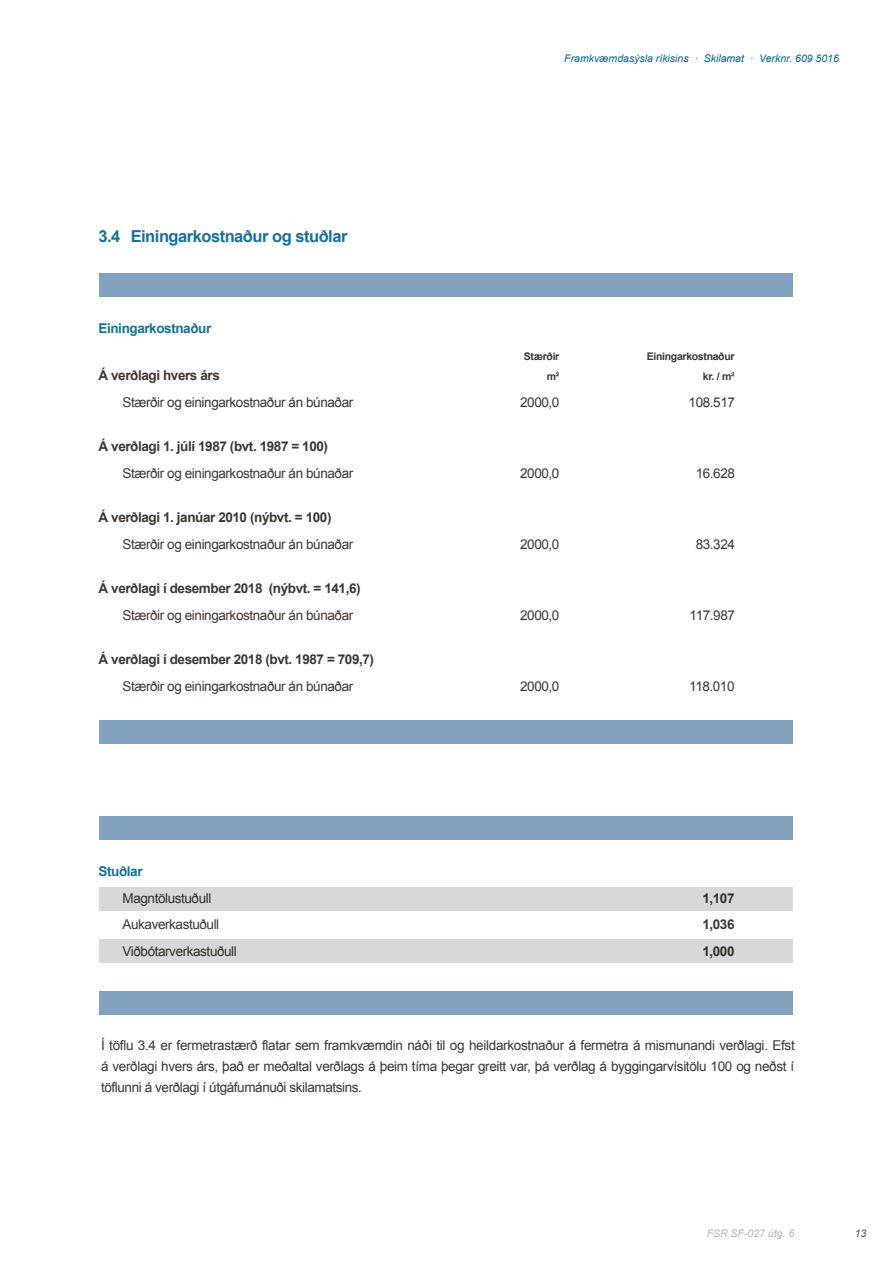
<style>
.page{position:relative;width:893px;height:1263px;background:#fff}
.page>*{position:absolute;margin:0;border:0;box-sizing:border-box;transform-origin:0 0}
.t1{font:700 16.5px "Arial";letter-spacing:-.03em;color:#18719a}
.t2{font:13.5px/21px "Arial";letter-spacing:-.03em;color:#3d3732;text-align:justify}
.t3{font:700 13.5px "Arial";letter-spacing:-.03em;color:#3d3732}
.t4{font:700 13.5px "Arial";letter-spacing:-.03em;color:#18719a}
.t5{font:italic 10.5px "Arial";color:#006892}
.t6{font:700 10.5px "Arial";letter-spacing:-.03em;color:#3d3732}
.t7{font:italic 10.5px "Arial";color:#b4b4b4}
.t8{font:italic 10.5px "Arial";color:#57514d}
</style>
<div class="page">
<div style="left:100px;top:816px;width:693px;height:24px;background:#82a1bf"></div>
<div style="left:100px;top:720px;width:693px;height:23px;background:#82a1bf"></div>
<div style="left:100px;top:273px;width:693px;height:24px;background:#82a1bf"></div>
<div style="left:100px;top:991px;width:693px;height:23px;background:#82a1bf"></div>
<div style="left:100px;top:887px;width:693px;height:24px;background:#d8d8d8"></div>
<div style="left:100px;top:939px;width:693px;height:24px;background:#d8d8d8"></div>
<p class="t1" style="left:99px;top:225px;width:250px">3.4 Einingarkostnaður og stuðlar</p>
<p class="t4" style="left:99px;top:319px;width:114px">Einingarkostnaður</p>
<p class="t5" style="left:564px;top:51px;width:276px">Framkvæmdasýsla ríkisins · Skilamat · Verknr. 609 5016</p>
<p class="t6" style="left:524px;top:349px;width:37px">Stærðir</p>
<p class="t6" style="left:647px;top:349px;width:89px">Einingarkostnaður</p>
<p class="t3" style="left:99px;top:366px;width:123px">Á verðlagi hvers árs</p>
<p class="t6" style="left:547px;top:369px;width:14px">m²</p>
<p class="t6" style="left:703px;top:369px;width:33px">kr. / m²</p>
<p class="t2" style="left:123px;top:391px;width:232px">Stærðir og einingarkostnaður án búnaðar</p>
<p class="t2" style="left:520px;top:391px;width:41px">2000,0</p>
<p class="t2" style="left:689px;top:391px;width:48px">108.517</p>
<p class="t3" style="left:99px;top:437px;width:231px">Á verðlagi 1. júlí 1987 (bvt. 1987 = 100)</p>
<p class="t2" style="left:123px;top:462px;width:232px">Stærðir og einingarkostnaður án búnaðar</p>
<p class="t2" style="left:520px;top:462px;width:41px">2000,0</p>
<p class="t2" style="left:696px;top:462px;width:41px">16.628</p>
<p class="t3" style="left:99px;top:508px;width:234px">Á verðlagi 1. janúar 2010 (nýbvt. = 100)</p>
<p class="t2" style="left:123px;top:533px;width:232px">Stærðir og einingarkostnaður án búnaðar</p>
<p class="t2" style="left:520px;top:533px;width:41px">2000,0</p>
<p class="t2" style="left:696px;top:533px;width:41px">83.324</p>
<p class="t3" style="left:99px;top:579px;width:264px">Á verðlagi í desember 2018 (nýbvt. = 141,6)</p>
<p class="t2" style="left:123px;top:604px;width:232px">Stærðir og einingarkostnaður án búnaðar</p>
<p class="t2" style="left:520px;top:604px;width:41px">2000,0</p>
<p class="t2" style="left:690px;top:604px;width:47px">117.987</p>
<p class="t3" style="left:99px;top:650px;width:277px">Á verðlagi í desember 2018 (bvt. 1987 = 709,7)</p>
<p class="t2" style="left:123px;top:675px;width:232px">Stærðir og einingarkostnaður án búnaðar</p>
<p class="t2" style="left:520px;top:675px;width:41px">2000,0</p>
<p class="t2" style="left:689px;top:675px;width:47px">118.010</p>
<p class="t4" style="left:99px;top:862px;width:46px">Stuðlar</p>
<p class="t2" style="left:123px;top:887px;width:90px">Magntölustuðull</p>
<p class="t3" style="left:702px;top:889px;width:34px">1,107</p>
<p class="t2" style="left:123px;top:914px;width:98px">Aukaverkastuðull</p>
<p class="t3" style="left:702px;top:915px;width:34px">1,036</p>
<p class="t2" style="left:123px;top:940px;width:116px">Viðbótarverkastuðull</p>
<p class="t3" style="left:702px;top:942px;width:34px">1,000</p>
<p class="t2" style="left:101px;top:1034px;width:695px">Í töflu 3.4 er fermetrastærð flatar sem framkvæmdin náði til og heildarkostnaður á fermetra á mismunandi verðlagi. Efst á verðlagi hvers árs, það er meðaltal verðlags á þeim tíma þegar greitt var, þá verðlag á byggingarvísitölu 100 og neðst í töflunni á verðlagi í útgáfumánuði skilamatsins.</p>
<p class="t7" style="left:707px;top:1227px;width:89px">FSR SF-027 útg. 6</p>
<p class="t8" style="left:855px;top:1227px;width:13px">13</p>
</div>
